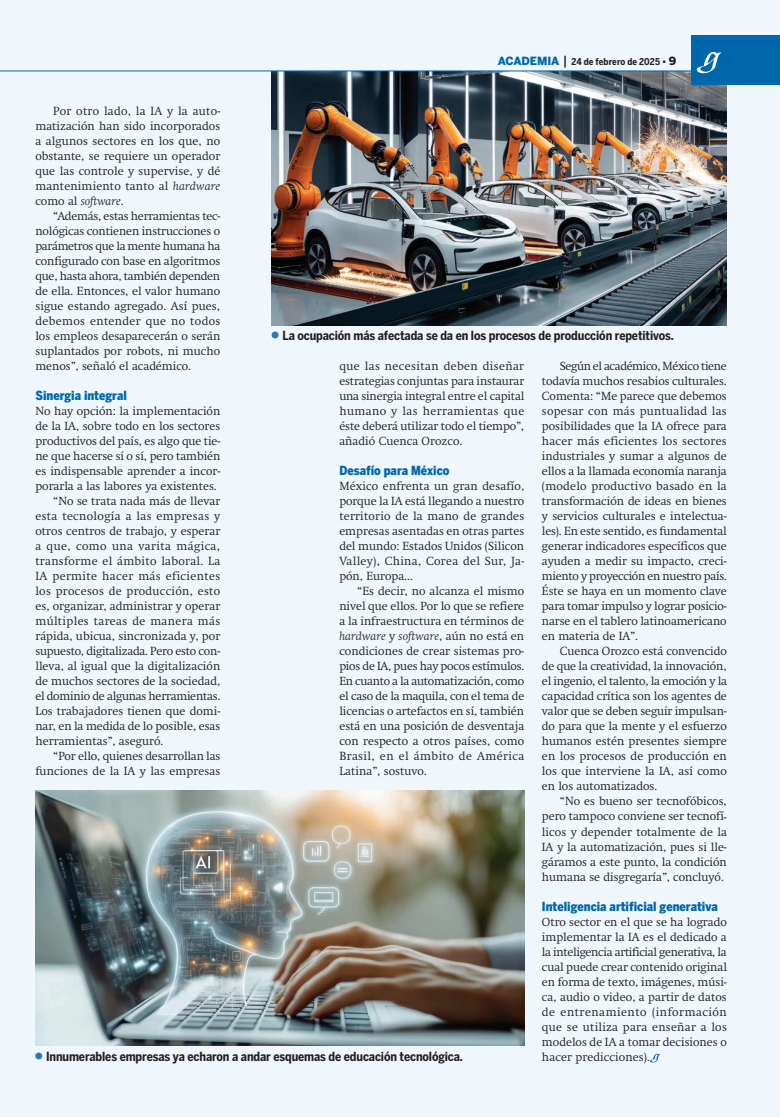
<style>
.page{position:relative;width:780px;height:1117px;background:#fff}
.page>*{position:absolute;margin:0;border:0;box-sizing:border-box;transform-origin:0 0}
.t1{font:700 12.5px "Benton Sans Cond";letter-spacing:-.01em;color:#231f20}
.t2{font:900 12.5px "Benton Sans Cond";color:#0067aa}
.t3{font:300 11.62px/15px "Swift";letter-spacing:.005em;color:#231f20;text-align:justify}
.t4{font:300 11.62px "Swift";letter-spacing:-.02em;color:#231f20}
.t5{font:300 11.62px "Swift";letter-spacing:.025em;color:#231f20}
.t6{font:300 11.62px "Swift";letter-spacing:.03em;color:#231f20}
.t7{font:300 11.62px "Swift";letter-spacing:.035em;color:#231f20}
.t8{font:300 11.62px "Swift";letter-spacing:.04em;color:#231f20}
.t9{font:700 9.38px "Benton Sans Cond";letter-spacing:.01em;color:#231f20}
.s1{font-family:"Benton Sans";font-weight:900;font-size:11.25px;color:#0067aa}
.s2{font-weight:500;font-size:12.5px}
.s3{font-family:"Benton Sans";font-weight:900}
.s4{font-family:"Benton Sans";font-weight:900;font-size:11.25px}
.s5{font-style:italic}
</style>
<div class="page">
<div style="left:0;top:0;width:779px;height:1116px;background:#f0f7fc"></div>
<img style="left:272px;top:71px;width:454px;height:254px">
<svg style="left:650px;top:1053px;width:10px;height:9px"></svg>
<img style="left:35px;top:790px;width:489px;height:255px">
<hr style="left:0;top:70px;width:691px;height:1px;background:#0067aa">
<div style="left:691px;top:35px;width:88px;height:50px;background:#0067aa"></div>
<svg style="left:696px;top:52px;width:25px;height:21px"></svg>
<p class="t9" style="left:497px;top:56px;width:180px"><span class="s1">ACADEMIA</span> <span class="s2">|</span> 24 de febrero de 2025 <span class="s3">•</span> <span class="s4">9</span></p>
<p class="t3" style="left:35px;top:103px;width:186px;text-indent:18px">Por otro lado, la IA y la auto&shy;matización han sido incorporados a algunos sectores en los que, no obstante, se requiere un operador que las controle y supervise, y dé mantenimiento tanto al <span class="s5">hardware </span>como al <span class="s5">software</span>.</p>
<p class="t3" style="left:35px;top:208px;width:186px;text-indent:18px">“Además, estas herramientas tec&shy;nológicas contienen instrucciones o parámetros que la mente humana ha configurado con base en algoritmos que, hasta ahora, también dependen de ella. Entonces, el valor humano sigue estando agregado. Así pues, debemos entender que no todos los empleos desaparecerán o serán suplantados por robots, ni mucho menos”, señaló el académico.</p>
<p class="t2" style="left:35px;top:388px;width:93px">Sinergia integral</p>
<p class="t3" style="left:35px;top:403px;width:186px">No hay opción: la implementación</p>
<p class="t3" style="left:35px;top:418px;width:186px">de la IA, sobre todo en los sectores</p>
<p class="t3" style="left:35px;top:433px;width:186px">productivos del país, es algo que tie-</p>
<p class="t3" style="left:35px;top:448px;width:186px">ne que hacerse sí o sí, pero también</p>
<p class="t3" style="left:35px;top:463px;width:186px">es indispensable aprender a incor-</p>
<p class="t3" style="left:35px;top:478px;width:183px">porarla a las labores ya existentes.</p>
<p class="t3" style="left:53px;top:493px;width:169px">“No se trata nada más de llevar</p>
<p class="t6" style="left:35px;top:509px;width:186px">esta tecnología a las empresas y</p>
<p class="t3" style="left:35px;top:523px;width:186px">otros centros de trabajo, y esperar</p>
<p class="t8" style="left:35px;top:539px;width:186px">a que, como una varita mágica,</p>
<p class="t5" style="left:35px;top:554px;width:186px">transforme el ámbito laboral. La</p>
<p class="t7" style="left:35px;top:569px;width:186px">IA permite hacer más eficientes</p>
<p class="t5" style="left:35px;top:584px;width:186px">los procesos de producción, esto</p>
<p class="t3" style="left:35px;top:598px;width:186px">es, organizar, administrar y operar</p>
<p class="t6" style="left:35px;top:614px;width:186px">múltiples tareas de manera más</p>
<p class="t3" style="left:35px;top:628px;width:186px">rápida, ubicua, sincronizada y, por</p>
<p class="t4" style="left:35px;top:644px;width:186px">supuesto, digitalizada. Pero esto con-</p>
<p class="t3" style="left:35px;top:658px;width:186px">lleva, al igual que la digitalización</p>
<p class="t3" style="left:35px;top:673px;width:186px">de muchos sectores de la sociedad,</p>
<p class="t4" style="left:35px;top:689px;width:186px">el dominio de algunas herramientas.</p>
<p class="t3" style="left:35px;top:703px;width:186px">Los trabajadores tienen que domi-</p>
<p class="t3" style="left:35px;top:718px;width:186px">nar, en la medida de lo posible, esas</p>
<p class="t3" style="left:35px;top:733px;width:129px">herramientas”, aseguró.</p>
<p class="t3" style="left:53px;top:748px;width:169px">“Por ello, quienes desarrollan las</p>
<p class="t3" style="left:35px;top:763px;width:186px">funciones de la IA y las empresas</p>
<p class="t1" style="left:282px;top:328px;width:393px">La ocupación más afectada se da en los procesos de producción repetitivos.</p>
<p class="t3" style="left:542px;top:358px;width:186px;text-indent:18px">Según el académico, México tiene todavía muchos resabios culturales.<br>Comenta: “Me parece que debemos sopesar con más puntualidad las posibilidades que la IA ofrece para hacer más eficientes los sectores industriales y sumar a algunos de ellos a la llamada economía naranja (modelo productivo basado en la transformación de ideas en bienes y servicios culturales e intelectua&shy;les). En este sentido, es fundamental generar indicadores específicos que ayuden a medir su impacto, creci&shy;miento y proyección en nuestro país.<br>Éste se haya en un momento clave para tomar impulso y lograr posicio&shy;narse en el tablero latinoamericano en materia de IA”.</p>
<p class="t3" style="left:542px;top:643px;width:186px;text-indent:18px">Cuenca Orozco está convencido de que la creatividad, la innovación, el ingenio, el talento, la emoción y la capacidad crítica son los agentes de valor que se deben seguir impulsan&shy;do para que la mente y el esfuerzo humanos estén presentes siempre en los procesos de producción en los que interviene la IA, así como en los automatizados.</p>
<p class="t3" style="left:542px;top:793px;width:186px;text-indent:18px">“No es bueno ser tecnofóbicos, pero tampoco conviene ser tecnofí&shy;licos y depender totalmente de la IA y la automatización, pues si lle&shy;gáramos a este punto, la condición humana se disgregaría”, concluyó.</p>
<p class="t2" style="left:542px;top:898px;width:177px">Inteligencia artificial generativa</p>
<p class="t3" style="left:542px;top:913px;width:186px">Otro sector en el que se ha logrado implementar la IA es el dedicado a la inteligencia artificial generativa, la cual puede crear contenido original en forma de texto, imágenes, músi&shy;ca, audio o video, a partir de datos de entrenamiento (información que se utiliza para enseñar a los modelos de IA a tomar decisiones o</p>
<p class="t1" style="left:46px;top:1048px;width:418px">Innumerables empresas ya echaron a andar esquemas de educación tecnológica.</p>
<p class="t3" style="left:542px;top:1048px;width:109px">hacer predicciones).</p>
<p class="t3" style="left:339px;top:358px;width:186px">que las necesitan deben diseñar estrategias conjuntas para instaurar una sinergia integral entre el capital humano y las herramientas que éste deberá utilizar todo el tiempo”, añadió Cuenca Orozco.</p>
<p class="t2" style="left:339px;top:463px;width:112px">Desafío para México</p>
<p class="t3" style="left:339px;top:478px;width:186px">México enfrenta un gran desafío, porque la IA está llegando a nuestro territorio de la mano de grandes empresas asentadas en otras partes del mundo: Estados Unidos (Silicon Valley), China, Corea del Sur, Ja&shy;pón, Europa...</p>
<p class="t3" style="left:339px;top:583px;width:186px;text-indent:18px">“Es decir, no alcanza el mismo nivel que ellos. Por lo que se refiere a la infraestructura en términos de <span class="s5">hardware</span> y <span class="s5">software</span>, aún no está en condiciones de crear sistemas pro&shy;pios de IA, pues hay pocos estímulos.<br>En cuanto a la automatización, como el caso de la maquila, con el tema de licencias o artefactos en sí, también está en una posición de desventaja con respecto a otros países, como Brasil, en el ámbito de América Latina”, sostuvo.</p>
</div>
